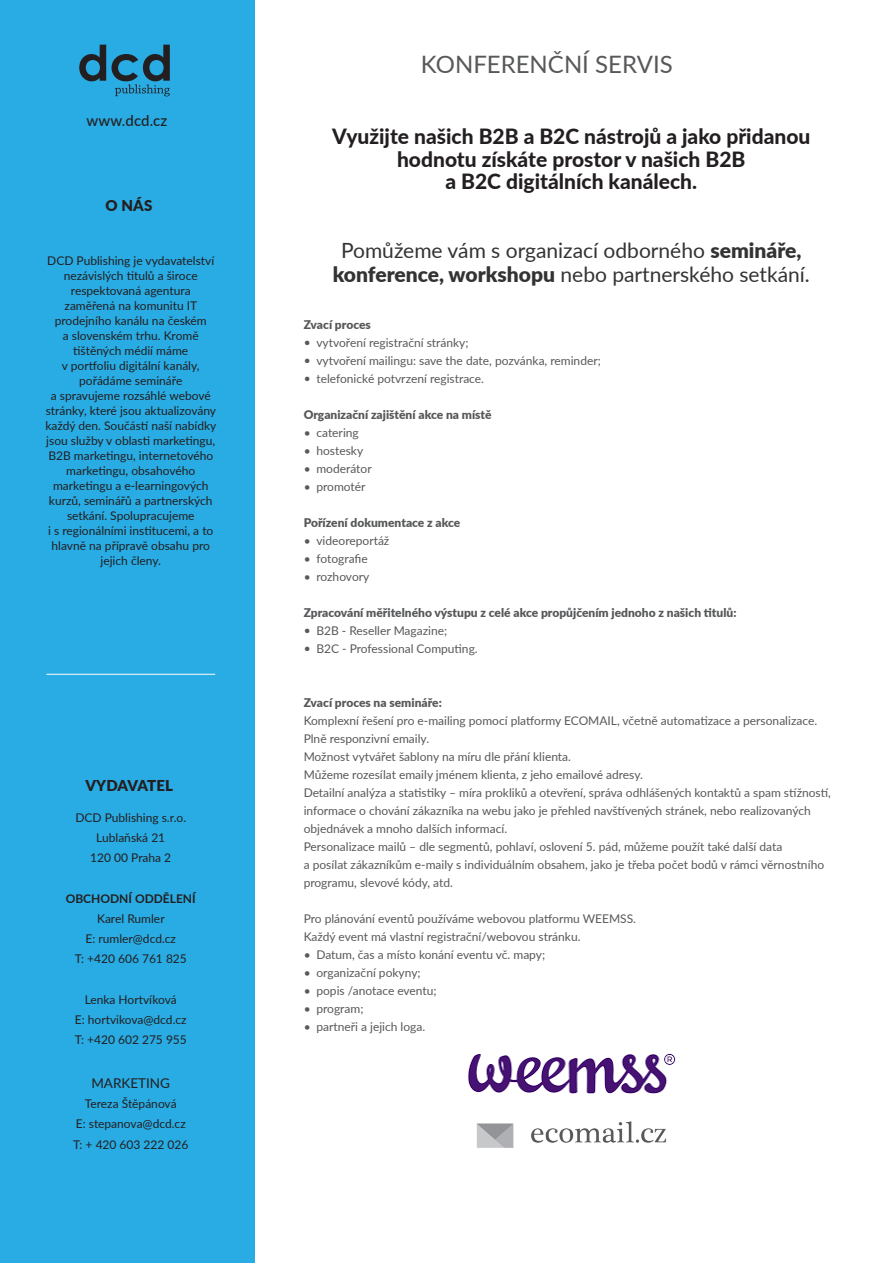
<style>
.page{position:relative;width:893px;height:1263px;background:#fff}
.page>*{position:absolute;margin:0;border:0;box-sizing:border-box;transform-origin:0 0}
.hihlighted{font:24px "Lato";color:#57585a}
.description{font:800 21px/22.5px "Lato";color:#231f20;text-align:center}
.description-2{font:21px/24px "Lato";color:#333;text-align:center}
.Head_left_sd{font:900 15px "Lato";letter-spacing:.01em;color:#231f20}
.t1{font:500 15px "Lato";letter-spacing:.005em;color:#231f20}
.description-3{font:13.5px "Lato";color:#231f20}
.description-4{font:12px/18px "Lato";color:#57585a}
.description-5{font:12px/15px "Lato";color:#231f20;text-align:center}
.description-6{font:900 12px "Lato";color:#57585a}
.description-7{font:700 12px "Lato";color:#231f20}
.s1{font-weight:900}
</style>
<div class="page">
<div style="left:0;top:0;width:255px;height:1263px;background:#29abe3"></div>
<hr style="left:46px;top:674px;width:169px;height:1px;background:#fff">
<svg style="left:79px;top:45px;width:27px;height:36px"></svg>
<svg style="left:112px;top:45px;width:58px;height:51px"></svg>
<img style="left:476px;top:1121px;width:191px;height:27px">
<img style="left:468px;top:1053px;width:208px;height:41px">
<p class="t1" style="left:87px;top:110px;width:82px">www.dcd.cz</p>
<p class="Head_left_sd" style="left:106px;top:194px;width:48px">O NÁS</p>
<p class="description-5" style="left:45px;top:252px;width:173px">DCD Publishing je vydavatelství nezávislých titulů a široce respektovaná agentura zaměřená na komunitu IT prodejního kanálu na českém<br>a slovenském trhu. Kromě tištěných médií máme<br>v portfoliu digitální kanály, pořádáme semináře<br>a spravujeme rozsáhlé webové stránky, které jsou aktualizovány každý den. Součástí naší nabídky jsou služby v oblasti marketingu,<br>B2B marketingu, internetového marketingu, obsahového marketingu a e-learningových kurzů, seminářů a partnerských setkání. Spolupracujeme<br>i s regionálními institucemi, a to hlavně na přípravě obsahu pro jejich členy.</p>
<p class="Head_left_sd" style="left:85px;top:774px;width:89px">VYDAVATEL</p>
<p class="description-5" style="left:75px;top:809px;width:112px">DCD Publishing s.r.o.</p>
<p class="description-5" style="left:96px;top:829px;width:70px">Lublaňská 21</p>
<p class="description-5" style="left:90px;top:850px;width:82px">120 00 Praha 2</p>
<p class="description-7" style="left:66px;top:889px;width:132px">OBCHODNÍ ODDĚLENÍ</p>
<p class="description-5" style="left:97px;top:910px;width:69px">Karel Rumler</p>
<p class="description-5" style="left:85px;top:931px;width:92px">E: rumler@dcd.cz</p>
<p class="description-5" style="left:75px;top:951px;width:114px">T: +420 606 761 825</p>
<p class="description-5" style="left:85px;top:991px;width:94px">Lenka Hortvíková</p>
<p class="description-5" style="left:75px;top:1012px;width:113px">E: hortvikova@dcd.cz</p>
<p class="description-5" style="left:75px;top:1032px;width:114px">T: +420 602 275 955</p>
<p class="description-3" style="left:91px;top:1073px;width:80px">MARKETING</p>
<p class="description-5" style="left:85px;top:1096px;width:93px">Tereza Štěpánová</p>
<p class="description-5" style="left:76px;top:1116px;width:111px">E: stepanova@dcd.cz</p>
<p class="description-5" style="left:73px;top:1136px;width:117px">T: + 420 603 222 026</p>
<p class="hihlighted" style="left:421px;top:47px;width:253px">KONFERENČNÍ SERVIS</p>
<p class="description" style="left:332px;top:124px;width:480px">Využijte našich B2B a B2C nástrojů a jako přidanou hodnotu získáte prostor v našich B2B<br>a B2C digitálních kanálech.</p>
<p class="description-2" style="left:333px;top:237px;width:479px">Pomůžeme vám s organizací odborného <span class="s1">semináře, konference, workshopu</span> nebo partnerského setkání.</p>
<p class="description-6" style="left:304px;top:315px;width:69px">Zvací proces</p>
<p class="description-4" style="left:304px;top:333px;width:166px">• vytvoření registrační stránky;</p>
<p class="description-4" style="left:304px;top:351px;width:299px">• vytvoření mailingu: save the date, pozvánka, reminder;</p>
<p class="description-4" style="left:304px;top:369px;width:182px">• telefonické potvrzení registrace.</p>
<p class="description-6" style="left:304px;top:405px;width:189px">Organizační zajištění akce na místě</p>
<p class="description-4" style="left:304px;top:423px;width:57px">• catering</p>
<p class="description-4" style="left:304px;top:441px;width:61px">• hostesky</p>
<p class="description-4" style="left:304px;top:459px;width:70px">• moderátor</p>
<p class="description-4" style="left:304px;top:477px;width:63px">• promotér</p>
<p class="description-6" style="left:304px;top:513px;width:158px">Pořízení dokumentace z akce</p>
<p class="description-4" style="left:304px;top:531px;width:87px">• videoreportáž</p>
<p class="description-4" style="left:304px;top:549px;width:66px">• fotografie</p>
<p class="description-4" style="left:304px;top:567px;width:67px">• rozhovory</p>
<p class="description-6" style="left:304px;top:603px;width:434px">Zpracování měřitelného výstupu z celé akce propůjčením jednoho z našich titulů:</p>
<p class="description-4" style="left:304px;top:621px;width:145px">• B2B - Reseller Magazine;</p>
<p class="description-4" style="left:304px;top:639px;width:176px">• B2C - Professional Computing.</p>
<p class="description-6" style="left:304px;top:693px;width:140px">Zvací proces na semináře:</p>
<p class="description-4" style="left:304px;top:711px;width:515px">Komplexní řešení pro e-mailing pomocí platformy ECOMAIL, včetně automatizace a personalizace.</p>
<p class="description-4" style="left:304px;top:729px;width:127px">Plně responzivní emaily.</p>
<p class="description-4" style="left:304px;top:747px;width:269px">Možnost vytvářet šablony na míru dle přání klienta.</p>
<p class="description-4" style="left:304px;top:765px;width:341px">Můžeme rozesílat emaily jménem klienta, z jeho emailové adresy.</p>
<p class="description-4" style="left:304px;top:783px;width:529px">Detailní analýza a statistiky – míra prokliků a otevření, správa odhlášených kontaktů a spam stížností, informace o chování zákazníka na webu jako je přehled navštívených stránek, nebo realizovaných objednávek a mnoho dalších informací.</p>
<p class="description-4" style="left:304px;top:837px;width:522px">Personalizace mailů – dle segmentů, pohlaví, oslovení 5. pád, můžeme použít také další data<br>a posílat zákazníkům e-maily s individuálním obsahem, jako je třeba počet bodů v rámci věrnostního programu, slevové kódy, atd.</p>
<p class="description-4" style="left:304px;top:909px;width:334px">Pro plánování eventů používáme webovou platformu WEEMSS.</p>
<p class="description-4" style="left:304px;top:927px;width:278px">Každý event má vlastní registrační/webovou stránku.</p>
<p class="description-4" style="left:304px;top:945px;width:243px">• Datum, čas a místo konání eventu vč. mapy;</p>
<p class="description-4" style="left:304px;top:963px;width:118px">• organizační pokyny;</p>
<p class="description-4" style="left:304px;top:981px;width:135px">• popis /anotace eventu;</p>
<p class="description-4" style="left:304px;top:999px;width:61px">• program;</p>
<p class="description-4" style="left:304px;top:1017px;width:123px">• partneři a jejich loga.</p>
</div>
